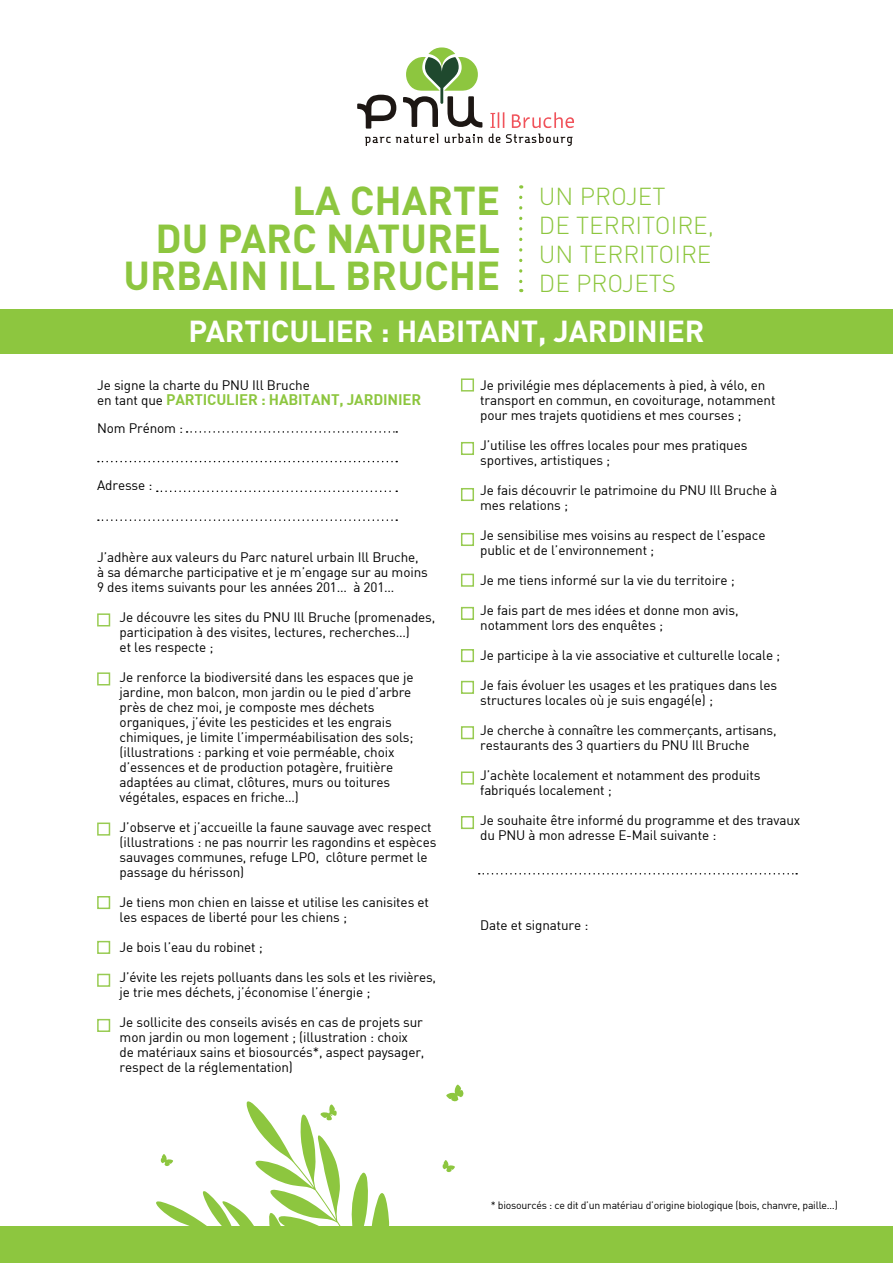
<style>
.page{position:relative;width:893px;height:1263px;background:#fff}
.page>*{position:absolute;margin:0;border:0;box-sizing:border-box;transform-origin:0 0}
.t1{font:700 39.9px "DIN";color:#8dc63f}
.t2{font:700 30px "DIN";color:#fff}
.t3{font:300 24.3px/29.1px "DIN";color:#8dc63f}
.t4{font:15px "DIN Bold";letter-spacing:-.01em;color:#8dc63f}
.t5{font:13.5px/15px "DIN";letter-spacing:-.01em;color:#000}
.t6{font:10.5px "DIN";letter-spacing:-.02em;color:#000}
.s1{font-family:"DIN";font-size:13.5px;color:#000}
</style>
<div class="page">
<svg style="left:357px;top:47px;width:125px;height:99px"></svg>
<svg style="left:489px;top:134px;width:84px;height:12px"></svg>
<svg style="left:490px;top:112px;width:84px;height:16px"></svg>
<svg style="left:187px;top:431px;width:210px;height:2px"></svg>
<svg style="left:98px;top:461px;width:299px;height:1px"></svg>
<svg style="left:157px;top:490px;width:240px;height:2px"></svg>
<svg style="left:98px;top:519px;width:299px;height:2px"></svg>
<svg style="left:519px;top:197px;width:3px;height:95px"></svg>
<div style="left:0;top:1227px;width:893px;height:36px;background:#8dc63f"></div>
<div style="left:97px;top:613px;width:13px;height:13px;background:#fff;border:2px solid #8dc63f"></div>
<div style="left:461px;top:378px;width:13px;height:14px;background:#fff;border:2px solid #8dc63f"></div>
<div style="left:461px;top:442px;width:13px;height:13px;background:#fff;border:2px solid #8dc63f"></div>
<div style="left:461px;top:488px;width:13px;height:13px;background:#fff;border:2px solid #8dc63f"></div>
<div style="left:461px;top:533px;width:13px;height:13px;background:#fff;border:2px solid #8dc63f"></div>
<div style="left:461px;top:574px;width:13px;height:13px;background:#fff;border:2px solid #8dc63f"></div>
<div style="left:461px;top:607px;width:13px;height:13px;background:#fff;border:2px solid #8dc63f"></div>
<div style="left:461px;top:649px;width:13px;height:13px;background:#fff;border:2px solid #8dc63f"></div>
<div style="left:461px;top:681px;width:13px;height:13px;background:#fff;border:2px solid #8dc63f"></div>
<div style="left:461px;top:726px;width:13px;height:13px;background:#fff;border:2px solid #8dc63f"></div>
<div style="left:461px;top:771px;width:13px;height:13px;background:#fff;border:2px solid #8dc63f"></div>
<div style="left:461px;top:816px;width:13px;height:13px;background:#fff;border:2px solid #8dc63f"></div>
<div style="left:97px;top:672px;width:13px;height:13px;background:#fff;border:2px solid #8dc63f"></div>
<div style="left:97px;top:822px;width:13px;height:14px;background:#fff;border:2px solid #8dc63f"></div>
<div style="left:97px;top:896px;width:13px;height:13px;background:#fff;border:2px solid #8dc63f"></div>
<div style="left:97px;top:941px;width:13px;height:13px;background:#fff;border:2px solid #8dc63f"></div>
<div style="left:97px;top:974px;width:13px;height:13px;background:#fff;border:2px solid #8dc63f"></div>
<div style="left:97px;top:1019px;width:13px;height:13px;background:#fff;border:2px solid #8dc63f"></div>
<svg style="left:446px;top:1085px;width:18px;height:16px"></svg>
<svg style="left:155px;top:1101px;width:273px;height:126px"></svg>
<svg style="left:442px;top:1160px;width:13px;height:12px"></svg>
<div style="left:0;top:310px;width:893px;height:44px;background:#8dc63f"></div>
<svg style="left:479px;top:873px;width:318px;height:1px"></svg>
<h1 class="t1" style="left:292px;top:175px;width:210px">LA CHARTE</h1>
<h1 class="t1" style="left:155px;top:212px;width:342px">DU PARC NATUREL</h1>
<h1 class="t1" style="left:124px;top:250px;width:248px">URBAIN I LL BRUCHE</h1>
<h3 class="t3" style="left:539px;top:181px;width:177px">UN PROJET<br>DE TERRITOIRE,<br>UN TERRITOIRE<br>DE PROJETS</h3>
<h2 class="t2" style="left:188px;top:312px;width:518px">PARTICULIER : HABITANT, JARDINIER</h2>
<p class="t5" style="left:97px;top:377px;width:214px">Je signe la charte du PNU Ill Bruche</p>
<p class="t4" style="left:97px;top:389px;width:326px"><span class="s1">en tant que</span> PARTICULIER : HABITANT, JARDINIER</p>
<p class="t5" style="left:97px;top:420px;width:88px">Nom Prénom :</p>
<p class="t5" style="left:97px;top:477px;width:57px">Adresse :</p>
<p class="t5" style="left:97px;top:549px;width:332px">J’adhère aux valeurs du Parc naturel urbain Ill Bruche, à sa démarche participative et je m’engage sur au moins<br>9 des items suivants pour les années 201… à 201…</p>
<p class="t5" style="left:120px;top:609px;width:317px">Je découvre les sites du PNU Ill Bruche (promenades, participation à des visites, lectures, recherches…)<br>et les respecte ;</p>
<p class="t5" style="left:120px;top:669px;width:295px">Je renforce la biodiversité dans les espaces que je jardine, mon balcon, mon jardin ou le pied d’arbre près de chez moi, je composte mes déchets organiques, j’évite les pesticides et les engrais chimiques, je limite l’imperméabilisation des sols; (illustrations : parking et voie perméable, choix d’essences et de production potagère, fruitière adaptées au climat, clôtures, murs ou toitures végétales, espaces en friche…)</p>
<p class="t5" style="left:120px;top:819px;width:318px">J’observe et j’accueille la faune sauvage avec respect (illustrations : ne pas nourrir les ragondins et espèces sauvages communes, refuge LPO, clôture permet le passage du hérisson)</p>
<p class="t5" style="left:120px;top:894px;width:311px">Je tiens mon chien en laisse et utilise les canisites et les espaces de liberté pour les chiens ;</p>
<p class="t5" style="left:120px;top:939px;width:145px">Je bois l’eau du robinet ;</p>
<p class="t5" style="left:120px;top:969px;width:318px">J’évite les rejets polluants dans les sols et les rivières, je trie mes déchets, j’économise l’énergie ;</p>
<p class="t5" style="left:120px;top:1014px;width:306px">Je sollicite des conseils avisés en cas de projets sur mon jardin ou mon logement ; (illustration : choix de matériaux sains et biosourcés*, aspect paysager, respect de la réglementation)</p>
<p class="t5" style="left:480px;top:377px;width:297px">Je privilégie mes déplacements à pied, à vélo, en transport en commun, en covoiturage, notamment pour mes trajets quotidiens et mes courses ;</p>
<p class="t5" style="left:480px;top:437px;width:269px">J’utilise les offres locales pour mes pratiques sportives, artistiques ;</p>
<p class="t5" style="left:480px;top:482px;width:299px">Je fais découvrir le patrimoine du PNU Ill Bruche à mes relations ;</p>
<p class="t5" style="left:480px;top:527px;width:287px">Je sensibilise mes voisins au respect de l’espace public et de l’environnement ;</p>
<p class="t5" style="left:480px;top:572px;width:256px">Je me tiens informé sur la vie du territoire ;</p>
<p class="t5" style="left:480px;top:602px;width:260px">Je fais part de mes idées et donne mon avis, notamment lors des enquêtes ;</p>
<p class="t5" style="left:480px;top:647px;width:301px">Je participe à la vie associative et culturelle locale ;</p>
<p class="t5" style="left:480px;top:677px;width:298px">Je fais évoluer les usages et les pratiques dans les structures locales où je suis engagé(e) ;</p>
<p class="t5" style="left:480px;top:722px;width:298px">Je cherche à connaître les commerçants, artisans, restaurants des 3 quartiers du PNU Ill Bruche</p>
<p class="t5" style="left:480px;top:767px;width:282px">J’achète localement et notamment des produits fabriqués localement ;</p>
<p class="t5" style="left:480px;top:812px;width:322px">Je souhaite être informé du programme et des travaux du PNU à mon adresse E-Mail suivante :</p>
<p class="t5" style="left:480px;top:917px;width:110px">Date et signature :</p>
<p class="t6" style="left:491px;top:1198px;width:349px">* biosourcés : ce dit d’un matériau d’origine biologique (bois, chanvre, paille…)</p>
</div>
